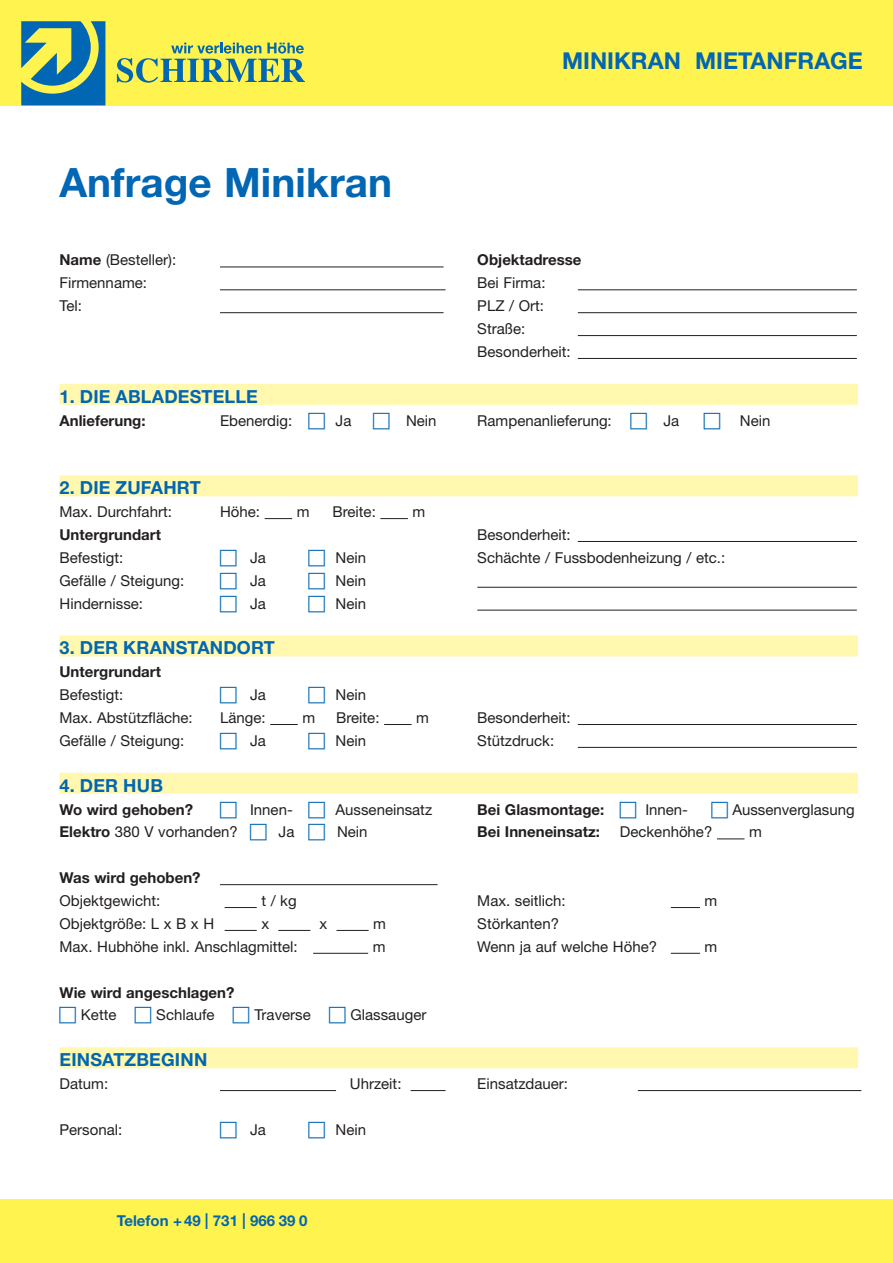
<style>
.page{position:relative;width:893px;height:1263px;background:#fff}
.page>*{position:absolute;margin:0;border:0;box-sizing:border-box;transform-origin:0 0}
.t1{font:700 40.5px "Helvetica Neue LT Std";color:#0166b3}
.t2{font:700 23.25px "Helvetica Neue LT Std";color:#0166b3}
.t3{font:700 18px "Helvetica Neue LT Std";letter-spacing:.01em;color:#0166b3}
.t4{font:15px/22.8px "Helvetica Neue LT Std";color:#231f20}
.t5{font:700 15px "Helvetica Neue LT Std";color:#231f20}
.t6{font:700 15px "Helvetica Neue LT Std";color:#0166b3}
.s1{font-weight:700}
.s2{font-family:"Myriad";font-size:15.75px}
</style>
<div class="page">
<div style="left:0;top:1199px;width:893px;height:64px;background:#fff34f"></div>
<div style="left:0;top:0;width:893px;height:106px;background:#fff34f"></div>
<svg style="left:21px;top:21px;width:84px;height:84px"></svg>
<svg style="left:117px;top:43px;width:188px;height:40px"></svg>
<hr style="left:220px;top:267px;width:224px;height:1px;background:#231f20">
<hr style="left:220px;top:289px;width:226px;height:1px;background:#231f20">
<hr style="left:220px;top:312px;width:224px;height:1px;background:#231f20">
<div style="left:60px;top:384px;width:798px;height:21px;background:#fff8ae"></div>
<div style="left:60px;top:475px;width:798px;height:21px;background:#fff8ae"></div>
<svg style="left:265px;top:518px;width:27px;height:1px"></svg>
<svg style="left:380px;top:518px;width:28px;height:1px"></svg>
<div style="left:60px;top:635px;width:798px;height:21px;background:#fff8ae"></div>
<svg style="left:270px;top:724px;width:28px;height:1px"></svg>
<svg style="left:384px;top:724px;width:28px;height:1px"></svg>
<div style="left:60px;top:773px;width:798px;height:21px;background:#fff8ae"></div>
<hr style="left:220px;top:884px;width:218px;height:1px;background:#231f20">
<hr style="left:225px;top:907px;width:32px;height:1px;background:#231f20">
<hr style="left:225px;top:930px;width:32px;height:1px;background:#231f20">
<hr style="left:278px;top:930px;width:32px;height:1px;background:#231f20">
<hr style="left:336px;top:930px;width:33px;height:1px;background:#231f20">
<hr style="left:313px;top:953px;width:55px;height:1px;background:#231f20">
<div style="left:60px;top:1047px;width:798px;height:21px;background:#fff8ae"></div>
<hr style="left:220px;top:1090px;width:116px;height:1px;background:#231f20">
<hr style="left:411px;top:1090px;width:34px;height:1px;background:#231f20">
<hr style="left:578px;top:541px;width:279px;height:1px;background:#231f20">
<hr style="left:477px;top:587px;width:380px;height:1px;background:#231f20">
<hr style="left:477px;top:610px;width:380px;height:1px;background:#231f20">
<hr style="left:578px;top:724px;width:279px;height:1px;background:#231f20">
<hr style="left:578px;top:747px;width:279px;height:1px;background:#231f20">
<svg style="left:717px;top:838px;width:27px;height:1px"></svg>
<svg style="left:671px;top:907px;width:29px;height:1px"></svg>
<svg style="left:671px;top:953px;width:29px;height:1px"></svg>
<hr style="left:578px;top:289px;width:279px;height:1px;background:#231f20">
<hr style="left:578px;top:312px;width:279px;height:1px;background:#231f20">
<hr style="left:578px;top:335px;width:279px;height:1px;background:#231f20">
<hr style="left:578px;top:358px;width:279px;height:1px;background:#231f20">
<hr style="left:638px;top:1090px;width:223px;height:1px;background:#231f20">
<h1 class="t1" style="left:60px;top:157px;width:334px">Anfrage Minikran</h1>
<p class="t4" style="left:60px;top:248px;width:118px"><span class="s1">Name</span> (Besteller):<br>Firmenname:<br>Tel:</p>
<p class="t3" style="left:60px;top:385px;width:200px">1. DIE ABLADESTELLE</p>
<p class="t5" style="left:60px;top:411px;width:88px">Anlieferung:</p>
<p class="t4" style="left:220px;top:409px;width:74px">Ebenerdig:</p>
<p class="t4" style="left:336px;top:409px;width:17px">Ja</p>
<p class="t4" style="left:406px;top:409px;width:32px">Nein</p>
<p class="t3" style="left:60px;top:477px;width:143px">2. DIE ZUFAHRT</p>
<p class="t4" style="left:60px;top:500px;width:114px">Max. Durchfahrt:</p>
<p class="t4" style="left:220px;top:500px;width:42px">Höhe:</p>
<p class="t4" style="left:297px;top:500px;width:14px">m</p>
<p class="t4" style="left:332px;top:500px;width:45px">Breite:</p>
<p class="t4" style="left:413px;top:500px;width:14px">m</p>
<p class="t5" style="left:60px;top:525px;width:103px">Untergrundart</p>
<p class="t4" style="left:60px;top:546px;width:65px">Befestigt:</p>
<p class="t4" style="left:250px;top:546px;width:17px">Ja</p>
<p class="t4" style="left:336px;top:546px;width:32px">Nein</p>
<p class="t4" style="left:60px;top:569px;width:126px">Gefälle / Steigung:</p>
<p class="t4" style="left:250px;top:569px;width:17px">Ja</p>
<p class="t4" style="left:336px;top:569px;width:32px">Nein</p>
<p class="t4" style="left:60px;top:592px;width:85px">Hindernisse:</p>
<p class="t4" style="left:250px;top:592px;width:17px">Ja</p>
<p class="t4" style="left:336px;top:592px;width:32px">Nein</p>
<p class="t3" style="left:60px;top:637px;width:217px">3. DER KRANSTANDORT</p>
<p class="t5" style="left:60px;top:663px;width:103px">Untergrundart</p>
<p class="t4" style="left:60px;top:683px;width:65px">Befestigt:</p>
<p class="t4" style="left:250px;top:683px;width:17px">Ja</p>
<p class="t4" style="left:336px;top:683px;width:32px">Nein</p>
<p class="t4" style="left:60px;top:706px;width:135px">Max. Abstützfläche:</p>
<p class="t4" style="left:220px;top:706px;width:47px">Länge:</p>
<p class="t4" style="left:302px;top:706px;width:14px">m</p>
<p class="t4" style="left:336px;top:706px;width:45px">Breite:</p>
<p class="t4" style="left:416px;top:706px;width:14px">m</p>
<p class="t4" style="left:60px;top:729px;width:126px">Gefälle / Steigung:</p>
<p class="t4" style="left:250px;top:729px;width:17px">Ja</p>
<p class="t4" style="left:336px;top:729px;width:32px">Nein</p>
<p class="t3" style="left:60px;top:774px;width:105px">4. DER HUB</p>
<p class="t5" style="left:60px;top:800px;width:135px">Wo wird gehoben?</p>
<p class="t4" style="left:250px;top:797px;width:44px">Innen-</p>
<p class="t4" style="left:336px;top:797px;width:98px">Ausseneinsatz</p>
<p class="t4" style="left:60px;top:820px;width:180px"><span class="s1">Elektro</span> 380 V vorhanden?</p>
<p class="t4" style="left:279px;top:820px;width:17px">Ja</p>
<p class="t4" style="left:337px;top:820px;width:32px">Nein</p>
<p class="t5" style="left:60px;top:868px;width:143px">Was wird gehoben?</p>
<p class="t4" style="left:60px;top:889px;width:102px">Objektgewicht:</p>
<p class="t4" style="left:261px;top:889px;width:37px">t / kg</p>
<p class="t4" style="left:60px;top:912px;width:156px">Objektgröße: L x B x H</p>
<p class="t4" style="left:261px;top:912px;width:9px">x</p>
<p class="t4" style="left:320px;top:912px;width:9px">x</p>
<p class="t4" style="left:373px;top:912px;width:14px">m</p>
<p class="t4" style="left:60px;top:935px;width:240px">Max. Hubhöhe inkl. Anschlagmittel:</p>
<p class="t4" style="left:373px;top:935px;width:14px">m</p>
<p class="t5" style="left:60px;top:983px;width:176px">Wie wird angeschlagen?</p>
<p class="t4" style="left:81px;top:1003px;width:37px">Kette</p>
<p class="t4" style="left:156px;top:1003px;width:60px">Schlaufe</p>
<p class="t4" style="left:254px;top:1003px;width:58px">Traverse</p>
<p class="t4" style="left:351px;top:1003px;width:77px">Glassauger</p>
<p class="t3" style="left:60px;top:1049px;width:149px">EINSATZBEGINN</p>
<p class="t4" style="left:60px;top:1072px;width:50px">Datum:</p>
<p class="t4" style="left:350px;top:1072px;width:53px">Uhrzeit:</p>
<p class="t4" style="left:60px;top:1118px;width:64px">Personal:</p>
<p class="t4" style="left:250px;top:1118px;width:17px">Ja</p>
<p class="t4" style="left:336px;top:1118px;width:32px">Nein</p>
<p class="t6" style="left:117px;top:1212px;width:192px">Telefon +49 <span class="s2">|</span> 731 <span class="s2">|</span> 966 39 0</p>
<h2 class="t2" style="left:562px;top:46px;width:302px">MINIKRAN MIETANFRAGE</h2>
<p class="t5" style="left:477px;top:251px;width:106px">Objektadresse</p>
<p class="t4" style="left:477px;top:271px;width:95px">Bei Firma:<br>PLZ / Ort:<br>Straße:<br>Besonderheit:</p>
<p class="t4" style="left:477px;top:409px;width:136px">Rampenanlieferung:</p>
<p class="t4" style="left:663px;top:409px;width:17px">Ja</p>
<p class="t4" style="left:740px;top:409px;width:32px">Nein</p>
<p class="t4" style="left:477px;top:523px;width:249px">Besonderheit:<br>Schächte / Fussbodenheizung / etc.:</p>
<p class="t4" style="left:477px;top:706px;width:95px">Besonderheit:<br>Stützdruck:</p>
<p class="t5" style="left:477px;top:800px;width:129px">Bei Glasmontage:</p>
<p class="t4" style="left:645px;top:797px;width:44px">Innen-</p>
<p class="t4" style="left:732px;top:797px;width:124px">Aussenverglasung</p>
<p class="t5" style="left:477px;top:823px;width:124px">Bei Inneneinsatz:</p>
<p class="t4" style="left:620px;top:820px;width:94px">Deckenhöhe?</p>
<p class="t4" style="left:749px;top:820px;width:14px">m</p>
<p class="t4" style="left:477px;top:889px;width:90px">Max. seitlich:</p>
<p class="t4" style="left:705px;top:889px;width:14px">m</p>
<p class="t4" style="left:477px;top:912px;width:181px">Störkanten?<br>Wenn ja auf welche Höhe?</p>
<p class="t4" style="left:705px;top:935px;width:14px">m</p>
<p class="t4" style="left:477px;top:1072px;width:92px">Einsatzdauer:</p>
</div>
